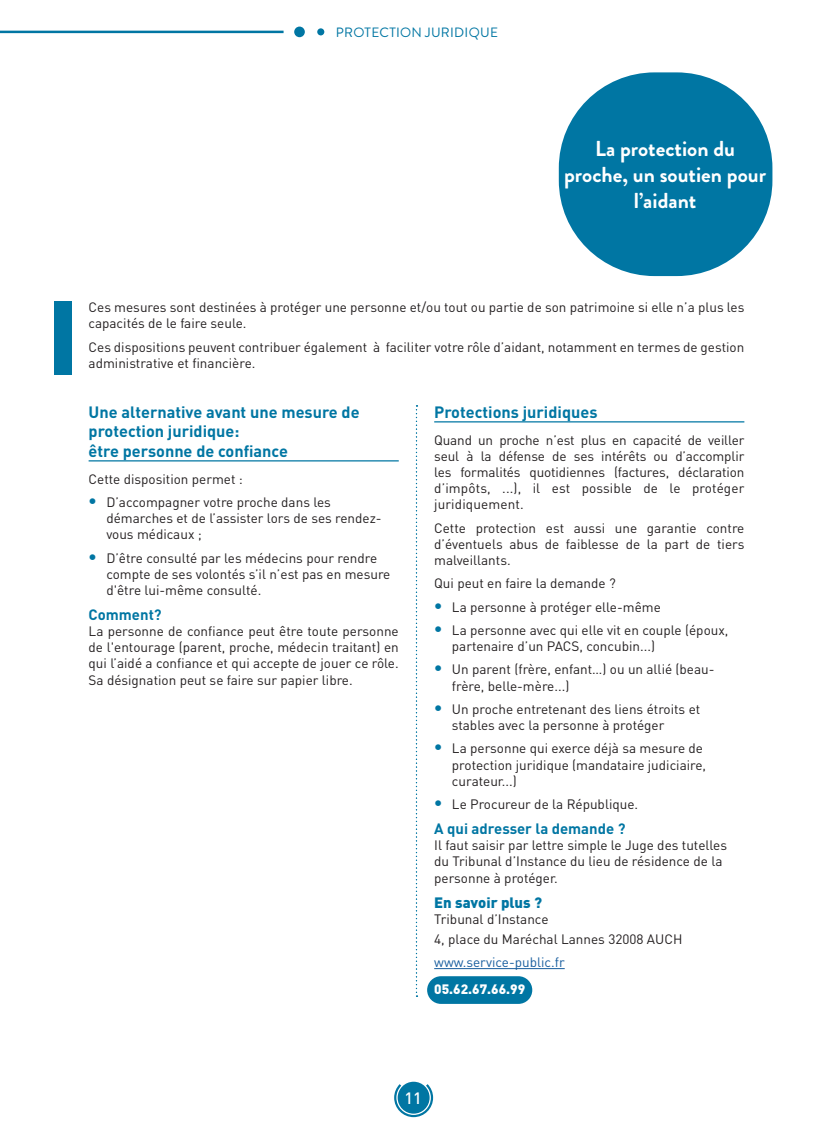
<style>
.page{position:relative;width:833px;height:1134px;background:#fff}
.page>*{position:absolute;margin:0;border:0;box-sizing:border-box;transform-origin:0 0}
.CercleTitre1{font:700 21.62px/26px "Brandon Grotesque";color:#fff;text-align:center}
.SousTitre1Juridique{font:700 16.25px/19.5px "DIN Pro";color:#0076a3}
.t1{font:500 16.25px "DIN Pro";color:#fff}
.Soutitre2{font:700 14.88px "DIN Pro";color:#0076a3}
.Standerd_DIN{font:900 14.88px "DIN Pro";color:#0076a3}
.Justifié{font:13.5px/16.2px "DIN Pro";color:#231f20}
.Standerd_DIN-2{font:13.5px/16.2px "DIN Pro";color:#231f20}
.Standerd_DIN-3{font:13.5px "DIN Pro";color:#175d9e}
.t2{font:13.5px "Brandon Grotesque";letter-spacing:.02em;color:#0076a3}
.TeLBLEU{font:900 13.5px "DIN Pro";color:#fff}
.s1{font-weight:900;font-size:17.5px;color:#0076a3}
</style>
<div class="page">
<div style="left:398px;top:1082px;width:31px;height:32px;background:#0076a3;border-radius:50%"></div>
<svg style="left:394px;top:1084px;width:39px;height:33px"></svg>
<hr style="left:0;top:31px;width:283px;height:2px;background:#0076a3">
<div style="left:294px;top:27px;width:11px;height:10px;background:#0076a3;border-radius:50%"></div>
<div style="left:317px;top:28px;width:7px;height:7px;background:#0076a3;border-radius:50%"></div>
<hr style="left:89px;top:460px;width:310px;height:1px;background:#0076a3">
<hr style="left:434px;top:421px;width:310px;height:1px;background:#0076a3">
<hr style="left:434px;top:968px;width:131px;height:1px;background:#175d9e">
<div style="left:427px;top:976px;width:105px;height:28px;background:#0076a3;border-radius:14px"></div>
<svg style="left:416px;top:405px;width:1px;height:592px"></svg>
<div style="left:559px;top:72px;width:213px;height:204px;background:#0076a3;border-radius:96px"></div>
<div style="left:54px;top:302px;width:18px;height:73px;background:#0076a3"></div>
<p class="t2" style="left:336px;top:23px;width:164px">PROTECTION JURIDIQUE</p>
<p class="CercleTitre1" style="left:564px;top:136px;width:203px">La protection du proche, un soutien pour l’aidant</p>
<p class="Standerd_DIN-2" style="left:89px;top:299px;width:657px">Ces mesures sont destinées à protéger une personne et/ou tout ou partie de son patrimoine si elle n’a plus les capacités de le faire seule.</p>
<p class="Standerd_DIN-2" style="left:89px;top:338px;width:657px">Ces dispositions peuvent contribuer également à faciliter votre rôle d’aidant, notamment en termes de gestion administrative et financière.</p>
<p class="SousTitre1Juridique" style="left:89px;top:401px;width:272px">Une alternative avant une mesure de protection juridique:<br>être personne de confiance</p>
<p class="Standerd_DIN-2" style="left:89px;top:470px;width:156px">Cette disposition permet :</p>
<p class="Justifié" style="left:106px;top:493px;width:277px;text-indent:-18px"><span class="s1">•</span> D’accompagner votre proche dans les démarches et de l’assister lors de ses rendez&shy;vous médicaux ;</p>
<p class="Justifié" style="left:106px;top:549px;width:285px;text-indent:-18px"><span class="s1">•</span> D’être consulté par les médecins pour rendre compte de ses volontés s’il n’est pas en mesure d'être lui-même consulté.</p>
<p class="Soutitre2" style="left:89px;top:604px;width:75px">Comment?</p>
<p class="Justifié" style="left:89px;top:622px;width:312px;text-align:justify">La personne de confiance peut être toute personne de l'entourage (parent, proche, médecin traitant) en qui l’aidé a confiance et qui accepte de jouer ce rôle.<br>Sa désignation peut se faire sur papier libre.</p>
<p class="SousTitre1Juridique" style="left:434px;top:401px;width:165px">Protections juridiques</p>
<p class="Justifié" style="left:434px;top:431px;width:312px;text-align:justify">Quand un proche n’est plus en capacité de veiller seul à la défense de ses intérêts ou d’accomplir les formalités quotidiennes (factures, déclaration d’impôts, ...), il est possible de le protéger juridiquement.</p>
<p class="Justifié" style="left:434px;top:519px;width:312px;text-align:justify">Cette protection est aussi une garantie contre d’éventuels abus de faiblesse de la part de tiers malveillants.</p>
<p class="Standerd_DIN-2" style="left:434px;top:575px;width:183px">Qui peut en faire la demande ?</p>
<p class="Justifié" style="left:434px;top:598px;width:228px"><span class="s1">•</span> La personne à protéger elle-même</p>
<p class="Justifié" style="left:452px;top:621px;width:278px;text-indent:-18px"><span class="s1">•</span> La personne avec qui elle vit en couple (époux, partenaire d’un PACS, concubin...)</p>
<p class="Justifié" style="left:452px;top:661px;width:264px;text-indent:-18px"><span class="s1">•</span> Un parent (frère, enfant…) ou un allié (beau&shy;frère, belle-mère...)</p>
<p class="Justifié" style="left:452px;top:700px;width:250px;text-indent:-18px"><span class="s1">•</span> Un proche entretenant des liens étroits et stables avec la personne à protéger</p>
<p class="Justifié" style="left:452px;top:740px;width:256px;text-indent:-18px"><span class="s1">•</span> La personne qui exerce déjà sa mesure de protection juridique (mandataire judiciaire, curateur...)</p>
<p class="Justifié" style="left:434px;top:795px;width:205px"><span class="s1">•</span> Le Procureur de la République.</p>
<p class="Soutitre2" style="left:434px;top:818px;width:193px">A qui adresser la demande ?</p>
<p class="Standerd_DIN-2" style="left:434px;top:837px;width:294px">Il faut saisir par lettre simple le Juge des tutelles du Tribunal d’Instance du lieu de résidence de la personne à protéger.</p>
<p class="Standerd_DIN" style="left:434px;top:892px;width:109px">En savoir plus ?</p>
<p class="Standerd_DIN-2" style="left:434px;top:910px;width:116px">Tribunal d’Instance</p>
<p class="Standerd_DIN-2" style="left:434px;top:930px;width:250px">4, place du Maréchal Lannes 32008 AUCH</p>
<p class="Standerd_DIN-3" style="left:434px;top:953px;width:132px">www.service-public.fr</p>
<p class="TeLBLEU" style="left:434px;top:979px;width:92px">05.62.67.66.99</p>
<p class="t1" style="left:404px;top:1087px;width:19px">11</p>
</div>
